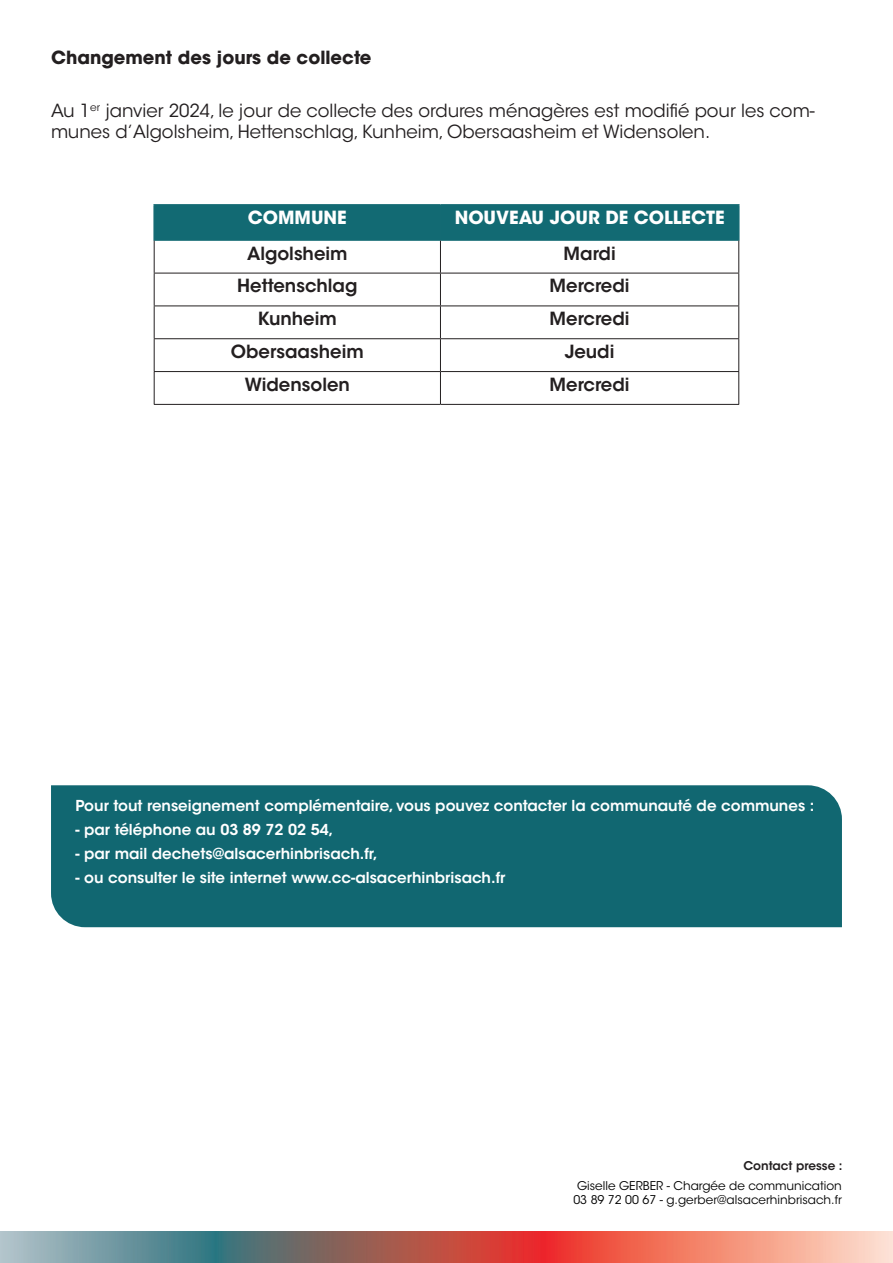
<style>
.page{position:relative;width:893px;height:1263px;background:#fff}
.page>*{position:absolute;margin:0;border:0;box-sizing:border-box;transform-origin:0 0}
.t1{font:18px/21.6px "ITC Avant Garde Std";color:#231f20}
.t2{font:600 18px "ITC Avant Garde Std";color:#231f20}
.t3{font:700 18px "ITC Avant Garde Std";color:#231f20}
.t4{font:700 18px "ITC Avant Garde Std";color:#fff}
.t5{font:600 15px "ITC Avant Garde Std";color:#fff}
.t6{font:12px "ITC Avant Garde Std";color:#000}
.t7{font:600 12px "ITC Avant Garde Std";color:#231f20}
</style>
<div class="page">
<img style="left:0;top:1232px;width:893px;height:31px">
<div style="left:51px;top:785px;width:791px;height:142px;background:#116771"></div>
<div style="left:155px;top:206px;width:583px;height:34px;background:#126a73"></div>
<hr style="left:153px;top:204px;width:287px;height:2px;background:#136a73">
<hr style="left:153px;top:206px;width:2px;height:34px;background:#136a73">
<hr style="left:440px;top:204px;width:299px;height:2px;background:#136a73">
<hr style="left:440px;top:206px;width:1px;height:34px;background:#136a73">
<hr style="left:738px;top:206px;width:1px;height:34px;background:#136a73">
<hr style="left:153px;top:240px;width:287px;height:1px;background:#136a73">
<hr style="left:440px;top:240px;width:299px;height:1px;background:#136a73">
<hr style="left:154px;top:241px;width:1px;height:32px;background:#231f20">
<hr style="left:440px;top:241px;width:1px;height:32px;background:#231f20">
<hr style="left:738px;top:241px;width:1px;height:32px;background:#231f20">
<hr style="left:154px;top:273px;width:286px;height:1px;background:#231f20">
<hr style="left:154px;top:273px;width:1px;height:33px;background:#231f20">
<hr style="left:440px;top:273px;width:299px;height:1px;background:#231f20">
<hr style="left:440px;top:273px;width:1px;height:33px;background:#231f20">
<hr style="left:738px;top:273px;width:1px;height:33px;background:#231f20">
<hr style="left:154px;top:306px;width:286px;height:1px;background:#231f20">
<hr style="left:154px;top:306px;width:1px;height:32px;background:#231f20">
<hr style="left:440px;top:306px;width:299px;height:1px;background:#231f20">
<hr style="left:440px;top:306px;width:1px;height:32px;background:#231f20">
<hr style="left:738px;top:306px;width:1px;height:32px;background:#231f20">
<hr style="left:154px;top:338px;width:286px;height:1px;background:#231f20">
<hr style="left:154px;top:339px;width:1px;height:32px;background:#231f20">
<hr style="left:440px;top:338px;width:299px;height:1px;background:#231f20">
<hr style="left:440px;top:339px;width:1px;height:32px;background:#231f20">
<hr style="left:738px;top:339px;width:1px;height:32px;background:#231f20">
<hr style="left:154px;top:371px;width:286px;height:1px;background:#231f20">
<hr style="left:154px;top:372px;width:1px;height:32px;background:#231f20">
<hr style="left:440px;top:371px;width:299px;height:1px;background:#231f20">
<hr style="left:440px;top:372px;width:1px;height:32px;background:#231f20">
<hr style="left:738px;top:372px;width:1px;height:32px;background:#231f20">
<hr style="left:154px;top:404px;width:286px;height:1px;background:#231f20">
<hr style="left:440px;top:404px;width:299px;height:1px;background:#231f20">
<p class="t3" style="left:51px;top:46px;width:322px">Changement des jours de collecte</p>
<p class="t1" style="left:51px;top:100px;width:765px">Au 1<sup>er</sup> janvier 2024, le jour de collecte des ordures ménagères est modifié pour les com&shy;munes d’Algolsheim, Hettenschlag, Kunheim, Obersaasheim et Widensolen.</p>
<p class="t4" style="left:248px;top:206px;width:100px">COMMUNE</p>
<p class="t4" style="left:455px;top:206px;width:271px">NOUVEAU JOUR DE COLLECTE</p>
<p class="t2" style="left:247px;top:242px;width:102px">Algolsheim</p>
<p class="t2" style="left:564px;top:242px;width:54px">Mardi</p>
<p class="t2" style="left:237px;top:274px;width:122px">Hettenschlag</p>
<p class="t2" style="left:550px;top:274px;width:81px">Mercredi</p>
<p class="t2" style="left:258px;top:307px;width:80px">Kunheim</p>
<p class="t2" style="left:550px;top:307px;width:81px">Mercredi</p>
<p class="t2" style="left:231px;top:340px;width:134px">Obersaasheim</p>
<p class="t2" style="left:565px;top:340px;width:51px">Jeudi</p>
<p class="t2" style="left:245px;top:373px;width:107px">Widensolen</p>
<p class="t2" style="left:550px;top:373px;width:81px">Mercredi</p>
<p class="t5" style="left:75px;top:796px;width:740px">Pour tout renseignement complémentaire, vous pouvez contacter la communauté de communes :</p>
<p class="t5" style="left:75px;top:820px;width:259px">- par téléphone au 03 89 72 02 54,</p>
<p class="t5" style="left:75px;top:844px;width:304px">- par mail dechets@alsacerhinbrisach.fr,</p>
<p class="t5" style="left:75px;top:868px;width:431px">- ou consulter le site internet www.cc-alsacerhinbrisach.fr</p>
<p class="t7" style="left:743px;top:1158px;width:101px">Contact presse :</p>
<p class="t6" style="left:577px;top:1178px;width:266px">Giselle GERBER - Chargée de communication</p>
<p class="t6" style="left:573px;top:1192px;width:270px">03 89 72 00 67 - g.gerber@alsacerhinbrisach.fr</p>
</div>
